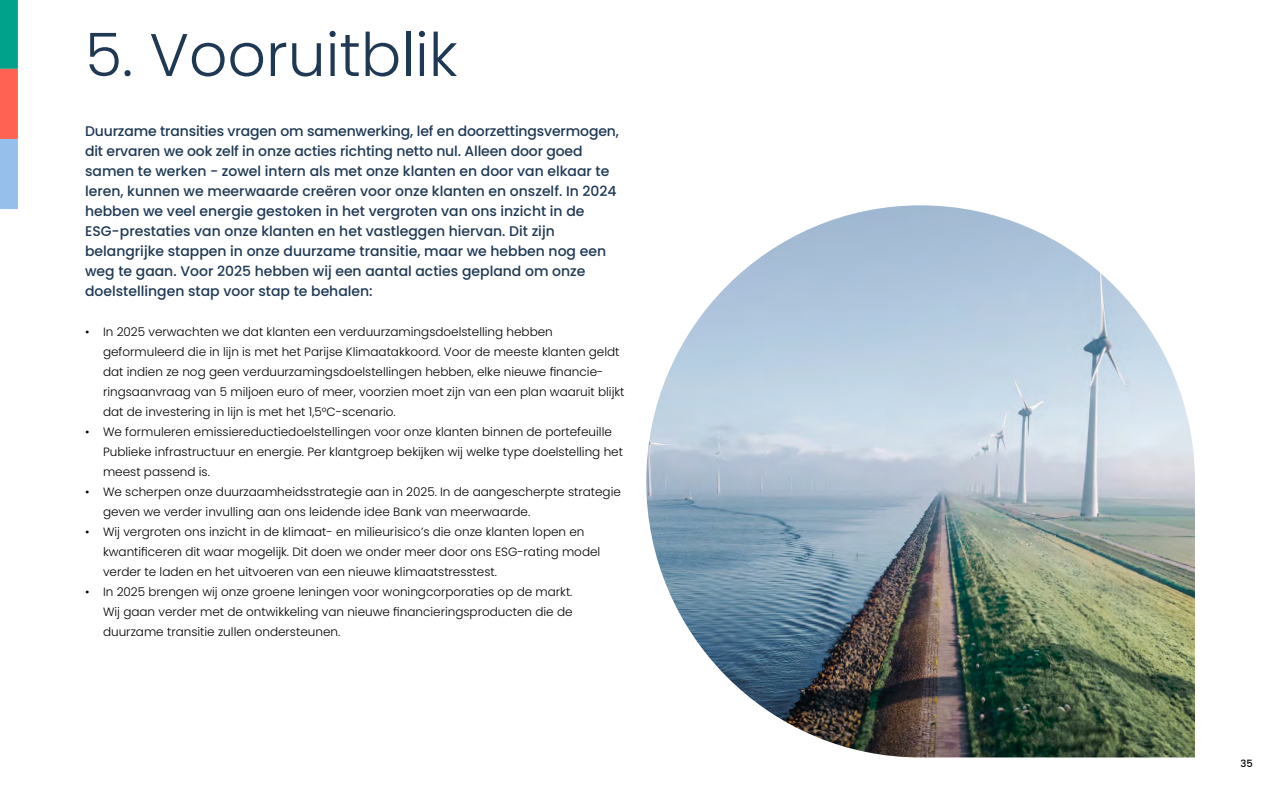
<style>
.page{position:relative;width:1280px;height:800px;background:#fff}
.page>*{position:absolute;margin:0;border:0;box-sizing:border-box;transform-origin:0 0}
.t1{font:300 60px "Poppins";color:#1f3955}
.t2{font:500 14px/20px "Poppins";color:#1f3955}
.t3{font:300 12px/20px "Poppins";color:#000}
.t4{font:500 10px "Poppins";color:#000}
</style>
<div class="page">
<svg style="left:0;top:0;width:18px;height:209px;background:#889699"></svg>
<img style="left:646px;top:205px;width:549px;height:552px">
<h1 class="t1" style="left:85px;top:20px;width:374px">5. Vooruitblik</h1>
<p class="t2" style="left:85px;top:121px;width:536px">Duurzame transities vragen om samenwerking, lef en doorzettingsvermogen, dit ervaren we ook zelf in onze acties richting netto nul. Alleen door goed samen te werken - zowel intern als met onze klanten en door van elkaar te leren, kunnen we meerwaarde creëren voor onze klanten en onszelf. In 2024 hebben we veel energie gestoken in het vergroten van ons inzicht in de ESG-prestaties van onze klanten en het vastleggen hiervan. Dit zijn belangrijke stappen in onze duurzame transitie, maar we hebben nog een weg te gaan. Voor 2025 hebben wij een aantal acties gepland om onze doelstellingen stap voor stap te behalen:</p>
<p class="t3" style="left:103px;top:322px;width:523px;text-indent:-18px">• In 2025 verwachten we dat klanten een verduurzamingsdoelstelling hebben geformuleerd die in lijn is met het Parijse Klimaatakkoord. Voor de meeste klanten geldt dat indien ze nog geen verduurzamingsdoelstellingen hebben, elke nieuwe financie&shy;ringsaanvraag van 5 miljoen euro of meer, voorzien moet zijn van een plan waaruit blijkt dat de investering in lijn is met het 1,5°C-scenario.</p>
<p class="t3" style="left:103px;top:422px;width:521px;text-indent:-18px">• We formuleren emissiereductiedoelstellingen voor onze klanten binnen de portefeuille<br>Publieke infrastructuur en energie. Per klantgroep bekijken wij welke type doelstelling het meest passend is.</p>
<p class="t3" style="left:103px;top:482px;width:519px;text-indent:-18px">• We scherpen onze duurzaamheidsstrategie aan in 2025. In de aangescherpte strategie geven we verder invulling aan ons leidende idee Bank van meerwaarde.</p>
<p class="t3" style="left:103px;top:522px;width:499px;text-indent:-18px">• Wij vergroten ons inzicht in de klimaat- en milieurisico’s die onze klanten lopen en kwantificeren dit waar mogelijk. Dit doen we onder meer door ons ESG-rating model verder te laden en het uitvoeren van een nieuwe klimaatstresstest.</p>
<p class="t3" style="left:103px;top:582px;width:471px;text-align:justify;text-indent:-18px">• In 2025 brengen wij onze groene leningen voor woningcorporaties op de markt.<br>Wij gaan verder met de ontwikkeling van nieuwe financieringsproducten die de duurzame transitie zullen ondersteunen.</p>
<p class="t4" style="left:1241px;top:758px;width:14px">35</p>
</div>
